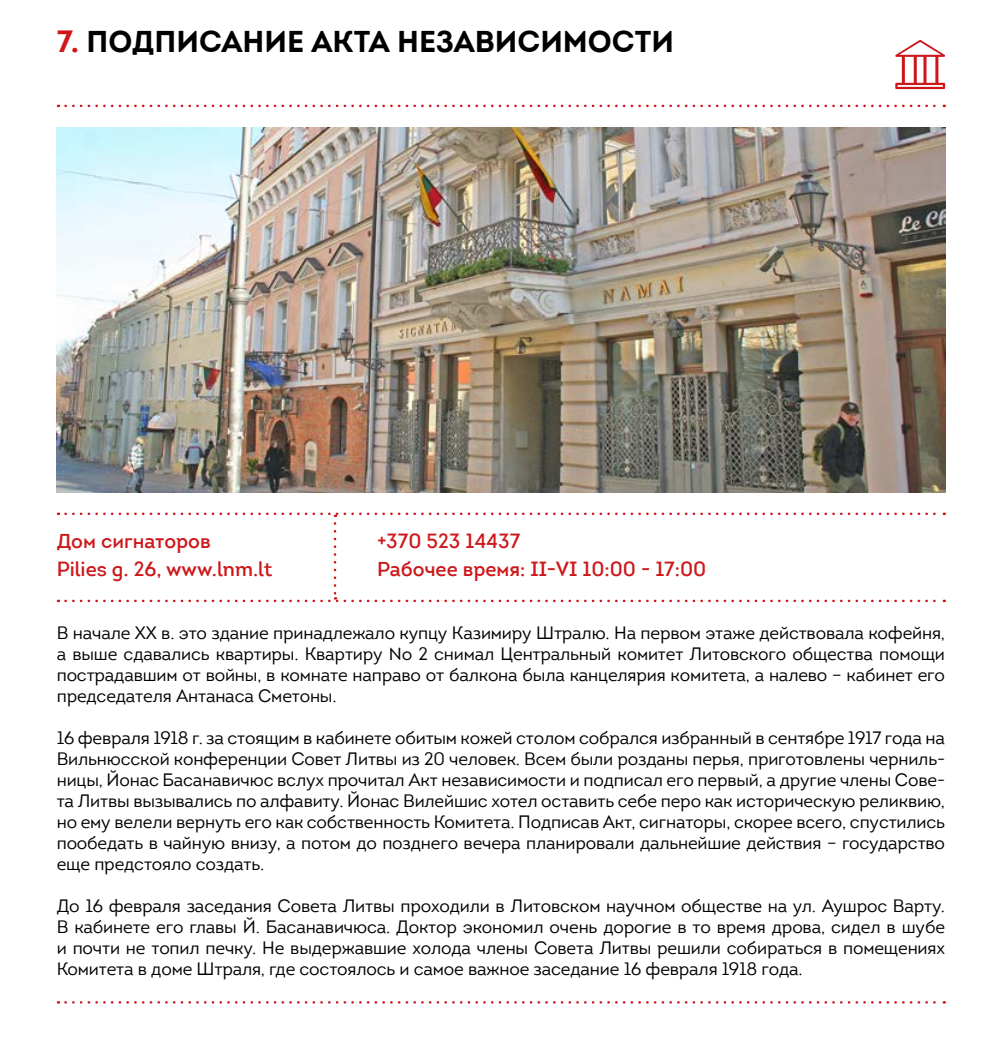
<style>
.page{position:relative;width:993px;height:1056px;background:#fff}
.page>*{position:absolute;margin:0;border:0;box-sizing:border-box;transform-origin:0 0}
.t1{font:700 30px "Intro";color:#000}
.t2{font:600 20px/27.5px "Intro";color:#cd171a}
.t3{font:17.5px/21px "Intro";letter-spacing:-.01em;color:#000;text-align:justify}
.s1{color:#cd171a}
</style>
<div class="page">
<svg style="left:65px;top:105px;width:879px;height:2px"></svg>
<svg style="left:65px;top:1001px;width:879px;height:3px"></svg>
<svg style="left:65px;top:513px;width:879px;height:4px"></svg>
<svg style="left:65px;top:523px;width:879px;height:79px"></svg>
<img style="left:57px;top:127px;width:887px;height:366px">
<svg style="left:895px;top:40px;width:49px;height:49px"></svg>
<h1 class="t1" style="left:57px;top:23px;width:618px"><span class="s1">7.</span> ПОДПИСАНИЕ АКТА НЕЗАВИСИМОСТИ</h1>
<p class="t2" style="left:57px;top:528px;width:217px">Дом сигнаторов<br>Pilies g. 26, www.lnm.lt</p>
<p class="t2" style="left:377px;top:528px;width:330px">+370 523 14437<br>Рабочее время: II-VI 10:00 - 17:00</p>
<p class="t3" style="left:57px;top:622px;width:889px">В начале XX в. это здание принадлежало купцу Казимиру Штралю. На первом этаже действовала кофейня, а выше сдавались квартиры. Квартиру № 2 снимал Центральный комитет Литовского общества помощи пострадавшим от войны, в комнате направо от балкона была канцелярия комитета, а налево – кабинет его председателя Антанаса Сметоны.</p>
<p class="t3" style="left:57px;top:727px;width:889px">16 февраля 1918 г. за стоящим в кабинете обитым кожей столом собрался избранный в сентябре 1917 года на Вильнюсской конференции Совет Литвы из 20 человек. Всем были розданы перья, приготовлены черниль&shy;ницы, Йонас Басанавичюс вслух прочитал Акт независимости и подписал его первый, а другие члены Сове&shy;та Литвы вызывались по алфавиту. Йонас Вилейшис хотел оставить себе перо как историческую реликвию, но ему велели вернуть его как собственность Комитета. Подписав Акт, сигнаторы, скорее всего, спустились пообедать в чайную внизу, а потом до позднего вечера планировали дальнейшие действия – государство еще предстояло создать.</p>
<p class="t3" style="left:57px;top:895px;width:889px">До 16 февраля заседания Совета Литвы проходили в Литовском научном обществе на ул. Аушрос Варту.<br>В кабинете его главы Й. Басанавичюса. Доктор экономил очень дорогие в то время дрова, сидел в шубе и почти не топил печку. Не выдержавшие холода члены Совета Литвы решили собираться в помещениях Комитета в доме Штраля, где состоялось и самое важное заседание 16 февраля 1918 года.</p>
</div>
